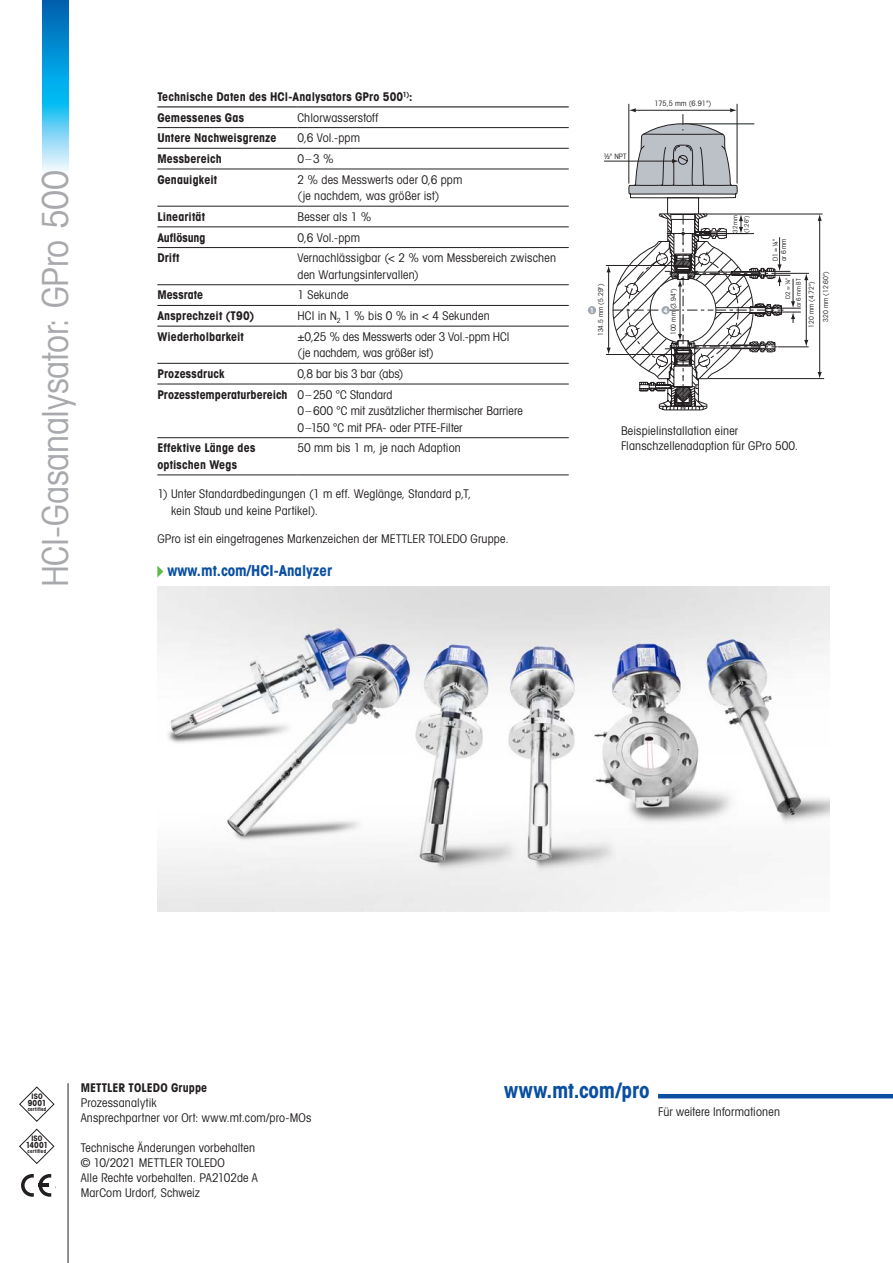
<style>
.page{position:relative;width:893px;height:1263px;background:#fff}
.page>*{position:absolute;margin:0;border:0;box-sizing:border-box;transform-origin:0 0}
.t1{font:36px "Avant Gardefor MT Bk";letter-spacing:-.01em;color:#a8a9ad}
.t2{font:21px "Avant Gardefor MT Bd";letter-spacing:.005em;color:#0a4fa2}
.t3{font:15px "Avant Gardefor MT Bd";color:#0a4fa2}
.t4{font:12px/15px "Avant Gardefor MT Bk";letter-spacing:.015em;color:#231f20}
.t5{font:12px/20.7px "Avant Gardefor MT Bd";letter-spacing:.01em;color:#231f20}
.t6{font:12px "Avant Gardefor MT Bk";letter-spacing:-.005em;color:#231f20}
.t7{font:700 condensed 8.4px "Avant Garde Com";letter-spacing:.01em;color:#231f20}
.t8{font:7.5px "Avant Gardefor MT Bk";color:#231f20}
.t9{font:700 condensed 7.5px "Avant Garde Com";letter-spacing:.015em;color:#231f20}
.t10{font:6.9px/8.4px "Avant Gardefor MT Bk";color:#231f20}
.t11{font:6.9px "Avant Gardefor MT Bd";color:#fff}
.t12{font:6.3px/11.4px "Avant Gardefor MT Bk";color:#231f20}
.t13{font:700 condensed 5.25px "Avant Garde Com";letter-spacing:.02em;color:#231f20}
.s1{font-family:"Avant Gardefor MT Bk"}
</style>
<div class="page">
<img style="left:157px;top:587px;width:672px;height:324px">
<hr style="left:778px;top:273px;width:31px;height:1px;background:#231f20">
<hr style="left:777px;top:347px;width:32px;height:1px;background:#231f20">
<hr style="left:819px;top:219px;width:1px;height:154px;background:#231f20">
<svg style="left:818px;top:372px;width:4px;height:6px"></svg>
<svg style="left:818px;top:215px;width:4px;height:6px"></svg>
<hr style="left:706px;top:214px;width:116px;height:1px;background:#231f20">
<hr style="left:708px;top:378px;width:116px;height:1px;background:#231f20">
<div style="left:588px;top:306px;width:8px;height:8px;background:#a0a9b1;border-radius:50%"></div>
<hr style="left:629px;top:104px;width:1px;height:79px;background:#231f20">
<hr style="left:737px;top:104px;width:1px;height:79px;background:#231f20">
<hr style="left:604px;top:161px;width:69px;height:1px;background:#231f20">
<svg style="left:606px;top:108px;width:202px;height:302px"></svg>
<svg style="left:21px;top:1174px;width:30px;height:23px"></svg>
<svg style="left:19px;top:1086px;width:36px;height:36px"></svg>
<svg style="left:19px;top:1128px;width:35px;height:36px"></svg>
<hr style="left:68px;top:1083px;width:1px;height:180px;background:#231f20">
<hr style="left:658px;top:1094px;width:235px;height:4px;background:#0a4fa2">
<svg style="left:43px;top:0;width:25px;height:171px;background:#34ace1"></svg>
<hr style="left:157px;top:106px;width:140px;height:1px;background:#231f20">
<hr style="left:297px;top:106px;width:272px;height:1px;background:#231f20">
<hr style="left:157px;top:127px;width:140px;height:1px;background:#231f20">
<hr style="left:297px;top:127px;width:272px;height:1px;background:#231f20">
<hr style="left:157px;top:148px;width:140px;height:1px;background:#231f20">
<hr style="left:297px;top:148px;width:272px;height:1px;background:#231f20">
<hr style="left:157px;top:169px;width:140px;height:1px;background:#231f20">
<hr style="left:297px;top:169px;width:272px;height:1px;background:#231f20">
<hr style="left:157px;top:206px;width:140px;height:1px;background:#231f20">
<hr style="left:297px;top:206px;width:272px;height:1px;background:#231f20">
<hr style="left:157px;top:227px;width:140px;height:1px;background:#231f20">
<hr style="left:297px;top:227px;width:272px;height:1px;background:#231f20">
<hr style="left:157px;top:247px;width:140px;height:1px;background:#231f20">
<hr style="left:297px;top:247px;width:272px;height:1px;background:#231f20">
<hr style="left:157px;top:284px;width:140px;height:1px;background:#231f20">
<hr style="left:297px;top:284px;width:272px;height:1px;background:#231f20">
<hr style="left:157px;top:305px;width:140px;height:1px;background:#231f20">
<hr style="left:297px;top:305px;width:272px;height:1px;background:#231f20">
<hr style="left:157px;top:326px;width:140px;height:1px;background:#231f20">
<hr style="left:297px;top:326px;width:272px;height:1px;background:#231f20">
<hr style="left:157px;top:363px;width:140px;height:1px;background:#231f20">
<hr style="left:297px;top:363px;width:272px;height:1px;background:#231f20">
<hr style="left:157px;top:384px;width:140px;height:1px;background:#231f20">
<hr style="left:297px;top:384px;width:272px;height:1px;background:#231f20">
<hr style="left:157px;top:437px;width:140px;height:1px;background:#231f20">
<hr style="left:297px;top:437px;width:272px;height:1px;background:#231f20">
<hr style="left:157px;top:475px;width:140px;height:1px;background:#231f20">
<hr style="left:297px;top:475px;width:272px;height:1px;background:#231f20">
<svg style="left:157px;top:565px;width:6px;height:13px"></svg>
<h1 class="t1" style="left:33px;top:587px;width:419px;rotate:-90deg">HCI-Gasanalysator: GPro 500</h1>
<p class="t5" style="left:157px;top:86px;width:257px">Technische Daten des HCl-Analysators GPro 500<sup>1)</sup>:<br>Gemessenes Gas</p>
<p class="t4" style="left:297px;top:110px;width:82px">Chlorwasserstoff</p>
<p class="t5" style="left:157px;top:127px;width:121px">Untere Nachweisgrenze</p>
<p class="t4" style="left:297px;top:130px;width:64px">0,6 Vol.-ppm</p>
<p class="t5" style="left:157px;top:148px;width:66px">Messbereich</p>
<p class="t4" style="left:297px;top:151px;width:38px">0–3 %</p>
<p class="t5" style="left:157px;top:169px;width:61px">Genauigkeit</p>
<p class="t4" style="left:297px;top:171px;width:167px;line-height:16.5px">2 % des Messwerts oder 0,6 ppm (je nachdem, was größer ist)</p>
<p class="t5" style="left:157px;top:206px;width:49px">Linearität</p>
<p class="t4" style="left:297px;top:209px;width:75px">Besser als 1 %</p>
<p class="t5" style="left:157px;top:227px;width:50px">Auflösung</p>
<p class="t4" style="left:297px;top:229px;width:64px">0,6 Vol.-ppm</p>
<p class="t5" style="left:157px;top:247px;width:24px">Drift</p>
<p class="t4" style="left:297px;top:249px;width:260px;line-height:16.5px">Vernachlässigbar (&lt; 2 % vom Messbereich zwischen den Wartungsintervallen)</p>
<p class="t5" style="left:157px;top:284px;width:47px">Messrate</p>
<p class="t4" style="left:297px;top:287px;width:53px">1 Sekunde</p>
<p class="t5" style="left:157px;top:305px;width:98px">Ansprechzeit (T90)</p>
<p class="t4" style="left:297px;top:308px;width:194px">HCI in N<sub>2</sub> 1 % bis 0 % in &lt; 4 Sekunden</p>
<p class="t5" style="left:157px;top:326px;width:88px">Wiederholbarkeit</p>
<p class="t4" style="left:297px;top:328px;width:213px;line-height:16.5px">±0,25 % des Messwerts oder 3 Vol.-ppm HCl (je nachdem, was größer ist)</p>
<p class="t5" style="left:157px;top:363px;width:69px">Prozessdruck</p>
<p class="t6" style="left:297px;top:366px;width:108px">0,8 bar bis 3 bar (abs)</p>
<p class="t5" style="left:157px;top:384px;width:237px">Prozesstemperaturbereich <span class="s1">0–250 °C Standard</span></p>
<p class="t4" style="left:297px;top:402px;width:227px;line-height:16.5px">0–600 °C mit zusätzlicher thermischer Barriere<br>0–150 °C mit PFA- oder PTFE-Filter</p>
<p class="t5" style="left:157px;top:439px;width:99px;line-height:16.5px">Effektive Länge des optischen Wegs</p>
<p class="t4" style="left:297px;top:440px;width:165px">50 mm bis 1 m, je nach Adaption</p>
<p class="t4" style="left:171px;top:485px;width:302px;line-height:16.5px;text-indent:-14px">1) Unter Standardbedingungen (1 m eff. Weglänge, Standard p,T, kein Staub und keine Partikel).</p>
<p class="t4" style="left:157px;top:530px;width:353px">GPro ist ein eingetragenes Markenzeichen der METTLER TOLEDO Gruppe.</p>
<p class="t3" style="left:168px;top:561px;width:166px">www.mt.com/HCI-Analyzer</p>
<p class="t8" style="left:604px;top:151px;width:24px">½" NPT</p>
<p class="t8" style="left:654px;top:99px;width:59px">175,5 mm (6.91")</p>
<p class="t10" style="left:596px;top:336px;width:54px;rotate:-90deg">134.5 mm (5.29")</p>
<p class="t10" style="left:669px;top:335px;width:48px;rotate:-90deg">100 mm (3.94")</p>
<p class="t11" style="left:590px;top:306px;width:5px">1</p>
<p class="t11" style="left:664px;top:306px;width:5px">4</p>
<p class="t12" style="left:729px;top:233px;width:19px;rotate:-90deg">32 mm (1.26")</p>
<p class="t10" style="left:771px;top:261px;width:24px;rotate:-90deg">D1 = ¼" or 6 mm</p>
<p class="t10" style="left:821px;top:322px;width:52px;rotate:-90deg">320 mm (12.60")</p>
<p class="t12" style="left:782px;top:307px;width:31px;line-height:10.6px;text-align:right;rotate:-90deg">D2 = ¼"<br>or 6 mm BT</p>
<p class="t10" style="left:807px;top:328px;width:48px;rotate:-90deg">120 mm (4.72")</p>
<p class="t4" style="left:621px;top:423px;width:179px">Beispielinstallation einer<br>Flanschzellenadaption für GPro 500.</p>
<p class="t9" style="left:31px;top:1091px;width:13px">ISO</p>
<p class="t7" style="left:28px;top:1097px;width:20px">9001</p>
<p class="t13" style="left:28px;top:1105px;width:20px">certified</p>
<p class="t9" style="left:31px;top:1133px;width:13px">ISO</p>
<p class="t7" style="left:26px;top:1139px;width:24px">1 4001</p>
<p class="t13" style="left:28px;top:1147px;width:20px">certified</p>
<p class="t5" style="left:81px;top:1077px;width:128px">METTLER TOLEDO Gruppe</p>
<p class="t4" style="left:81px;top:1095px;width:232px">Prozessanalytik<br>Ansprechpartner vor Ort: www.mt.com/pro-MOs</p>
<p class="t4" style="left:81px;top:1140px;width:179px">Technische Änderungen vorbehalten © 10/2021 METTLER TOLEDO<br>Alle Rechte vorbehalten. PA2102de A<br>MarCom Urdorf, Schweiz</p>
<h2 class="t2" style="left:504px;top:1077px;width:147px">www.mt.com/pro</h2>
<p class="t4" style="left:658px;top:1103px;width:123px">Für weitere Informationen</p>
</div>
